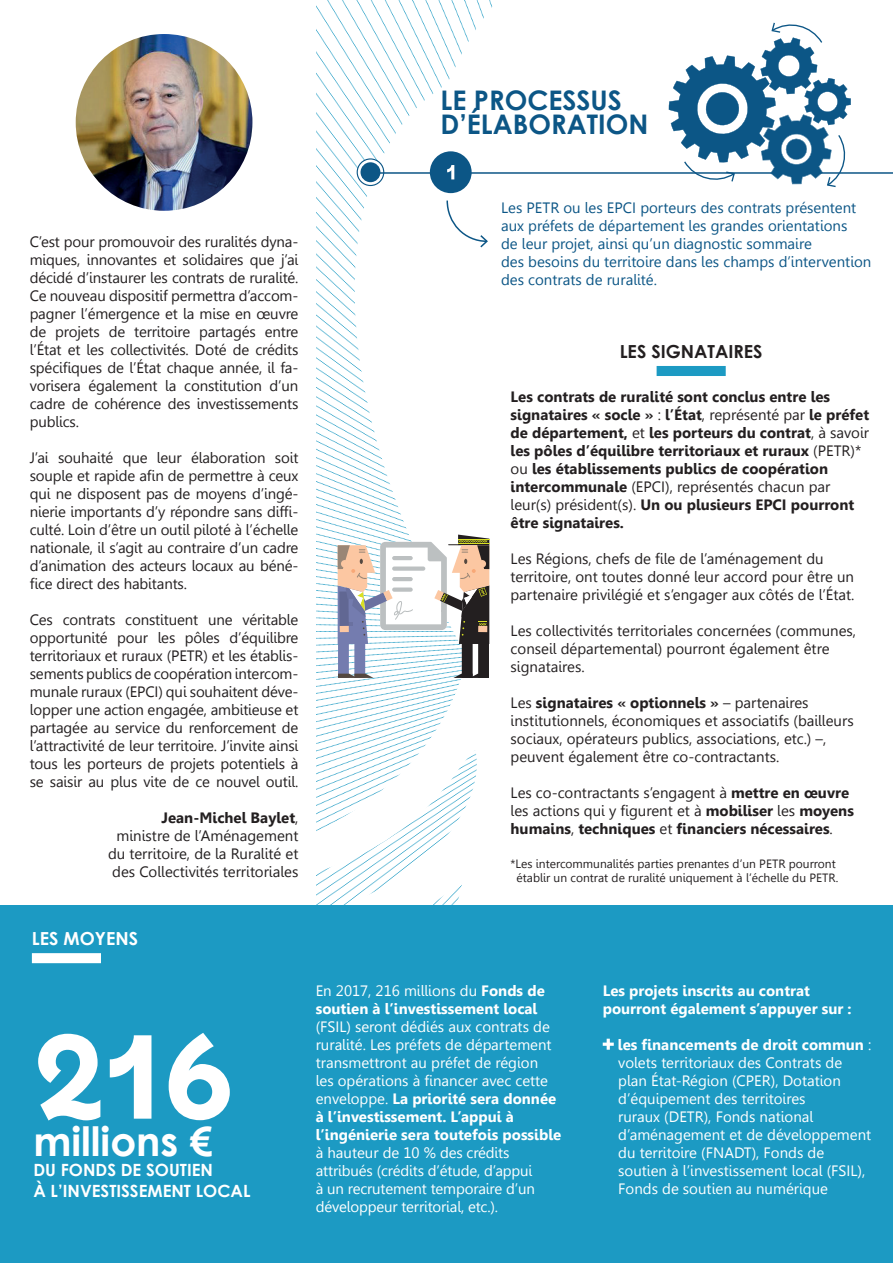
<style>
.page{position:relative;width:893px;height:1263px;background:#fff}
.page>*{position:absolute;margin:0;border:0;box-sizing:border-box;transform-origin:0 0}
.t1{font:700 156.15px "Coquette";color:#fff}
.t2{font:700 40.5px "Century Gothic";color:#fff}
.t3{font:700 27px/24px "Century Gothic";color:#0c5686}
.t4{font:700 18px "Century Gothic";color:#231f20}
.t5{font:700 18px "Century Gothic";color:#fff}
.t6{font:700 16.8px/20.2px "Century Gothic";color:#fff}
.t7{font:15px/18px "Leelawadee";color:#231f20;text-align:justify}
.t8{font:15px/18px "Leelawadee";color:#fff}
.t9{font:700 15px/18px "Leelawadee";color:#231f20}
.t10{font:15px/18px "Leelawadee";color:#0c5686}
.t11{font:700 15px/18px "Leelawadee";color:#fff}
.t12{font:12px/14.4px "Leelawadee";color:#231f20;text-align:center}
.s1{font-weight:700}
.s2{font-weight:400}
</style>
<div class="page">
<svg style="left:316px;top:0;width:353px;height:905px"></svg>
<img style="left:76px;top:34px;width:176px;height:177px;border-radius:88px">
<svg style="left:357px;top:159px;width:27px;height:26px"></svg>
<div style="left:357px;top:158px;width:27px;height:28px;border:1px solid #0c5686;border-radius:50%"></div>
<hr style="left:367px;top:172px;width:526px;height:2px;background:#0c5686">
<div style="left:361px;top:162px;width:19px;height:20px;background:#0c5686;border-radius:50%"></div>
<div style="left:430px;top:151px;width:42px;height:42px;background:#0c5686;border-radius:50%"></div>
<svg style="left:447px;top:165px;width:7px;height:14px"></svg>
<svg style="left:446px;top:199px;width:43px;height:50px"></svg>
<div style="left:0;top:905px;width:893px;height:358px;background:#1c9ac3"></div>
<div style="left:32px;top:953px;width:69px;height:10px;background:#fff"></div>
<svg style="left:603px;top:1039px;width:11px;height:11px"></svg>
<div style="left:657px;top:366px;width:69px;height:10px;background:#1c9ac3"></div>
<svg style="left:338px;top:535px;width:151px;height:143px"></svg>
<svg style="left:669px;top:22px;width:184px;height:354px"></svg>
<h3 class="t3" style="left:440px;top:87px;width:209px">LE PROCESSUS<br>D’ÉLABORATION</h3>
<p class="t7" style="left:30px;top:233px;width:270px">C’est pour promouvoir des ruralités dyna&shy;miques, innovantes et solidaires que j’ai décidé d’instaurer les contrats de ruralité.<br>Ce nouveau dispositif permettra d’accom&shy;pagner l’émergence et la mise en œuvre de projets de territoire partagés entre l’État et les collectivités. Doté de crédits spécifiques de l’État chaque année, il fa&shy;vorisera également la constitution d’un cadre de cohérence des investissements publics.</p>
<p class="t7" style="left:30px;top:449px;width:270px">J’ai souhaité que leur élaboration soit souple et rapide afin de permettre à ceux qui ne disposent pas de moyens d’ingé&shy;nierie importants d’y répondre sans diffi&shy;culté. Loin d’être un outil piloté à l’échelle nationale, il s’agit au contraire d’un cadre d’animation des acteurs locaux au béné&shy;fice direct des habitants.</p>
<p class="t7" style="left:30px;top:611px;width:270px">Ces contrats constituent une véritable opportunité pour les pôles d’équilibre territoriaux et ruraux (PETR) et les établis&shy;sements publics de coopération intercom&shy;munale ruraux (EPCI) qui souhaitent déve&shy;lopper une action engagée, ambitieuse et partagée au service du renforcement de l’attractivité de leur territoire. J’invite ainsi tous les porteurs de projets potentiels à se saisir au plus vite de ce nouvel outil.</p>
<p class="t7" style="left:108px;top:809px;width:192px;text-align:right"><span class="s1">Jean-Michel Baylet</span>, ministre de l’Aménagement du territoire, de la Ruralité et des Collectivités territoriales</p>
<p class="t10" style="left:501px;top:198px;width:372px">Les PETR ou les EPCI porteurs des contrats présentent aux préfets de département les grandes orientations<br>de leur projet, ainsi qu’un diagnostic sommaire<br>des besoins du territoire dans les champs d’intervention des contrats de ruralité.</p>
<p class="t4" style="left:620px;top:338px;width:144px">LES SIGNATAIRES</p>
<p class="t9" style="left:511px;top:388px;width:360px">Les contrats de ruralité sont conclus entre les signataires « socle » <span class="s2">:</span> l’État<span class="s2">, représenté par</span> le préfet de département, <span class="s2">et</span> les porteurs du contrat<span class="s2">, à savoir </span>les pôles d’équilibre territoriaux et ruraux <span class="s2">(PETR)* ou</span> les établissements publics de coopération intercommunale <span class="s2">(EPCI), représentés chacun par leur(s) président(s).</span> Un ou plusieurs EPCI pourront être signataires.</p>
<p class="t7" style="left:511px;top:550px;width:345px;text-align:left">Les Régions, chefs de file de l’aménagement du territoire, ont toutes donné leur accord pour être un partenaire privilégié et s’engager aux côtés de l’État.</p>
<p class="t7" style="left:511px;top:622px;width:347px;text-align:left">Les collectivités territoriales concernées (communes, conseil départemental) pourront également être signataires.</p>
<p class="t7" style="left:511px;top:694px;width:345px;text-align:left">Les <span class="s1">signataires « optionnels »</span> – partenaires institutionnels, économiques et associatifs (bailleurs sociaux, opérateurs publics, associations, etc.) –, peuvent également être co-contractants.</p>
<p class="t9" style="left:511px;top:784px;width:345px"><span class="s2">Les co-contractants s’engagent à</span> mettre en œuvre <span class="s2">les actions qui y figurent et à</span> mobiliser <span class="s2">les</span> moyens humains<span class="s2">,</span> techniques <span class="s2">et</span> financiers nécessaires<span class="s2">.</span></p>
<p class="t12" style="left:511px;top:857px;width:329px">*Les intercommunalités parties prenantes d’un PETR pourront établir un contrat de ruralité uniquement à l’échelle du PETR.</p>
<p class="t5" style="left:32px;top:925px;width:108px">LES MOYENS</p>
<h1 class="t1" style="left:32px;top:968px;width:206px">216</h1>
<h2 class="t2" style="left:33px;top:1111px;width:181px">millions €</h2>
<p class="t6" style="left:33px;top:1159px;width:219px">DU FONDS DE SOUTIEN<br>À L’INVESTISSEMENT LOCAL</p>
<p class="t11" style="left:316px;top:981px;width:231px"><span class="s2">En 2017, 216 millions du</span> Fonds de soutien à l’investissement local</p>
<p class="t8" style="left:316px;top:1017px;width:247px">(FSIL) seront dédiés aux contrats de ruralité. Les préfets de département transmettront au préfet de région<br>les opérations à financer avec cette enveloppe. <span class="s1">La priorité sera donnée à l’investissement. L’appui à l’ingénierie sera toutefois possible</span></p>
<p class="t8" style="left:316px;top:1143px;width:221px">à hauteur de 10 % des crédits attribués (crédits d’étude, d’appui à un recrutement temporaire d’un développeur territorial, etc.).</p>
<p class="t11" style="left:603px;top:981px;width:250px">Les projets inscrits au contrat pourront également s’appuyer sur :</p>
<p class="t8" style="left:618px;top:1035px;width:255px"><span class="s1">les financements de droit commun</span> : volets territoriaux des Contrats de plan État-Région (CPER), Dotation d’équipement des territoires<br>ruraux (DETR), Fonds national d’aménagement et de développement du territoire (FNADT), Fonds de soutien à l’investissement local (FSIL), Fonds de soutien au numérique</p>
</div>
